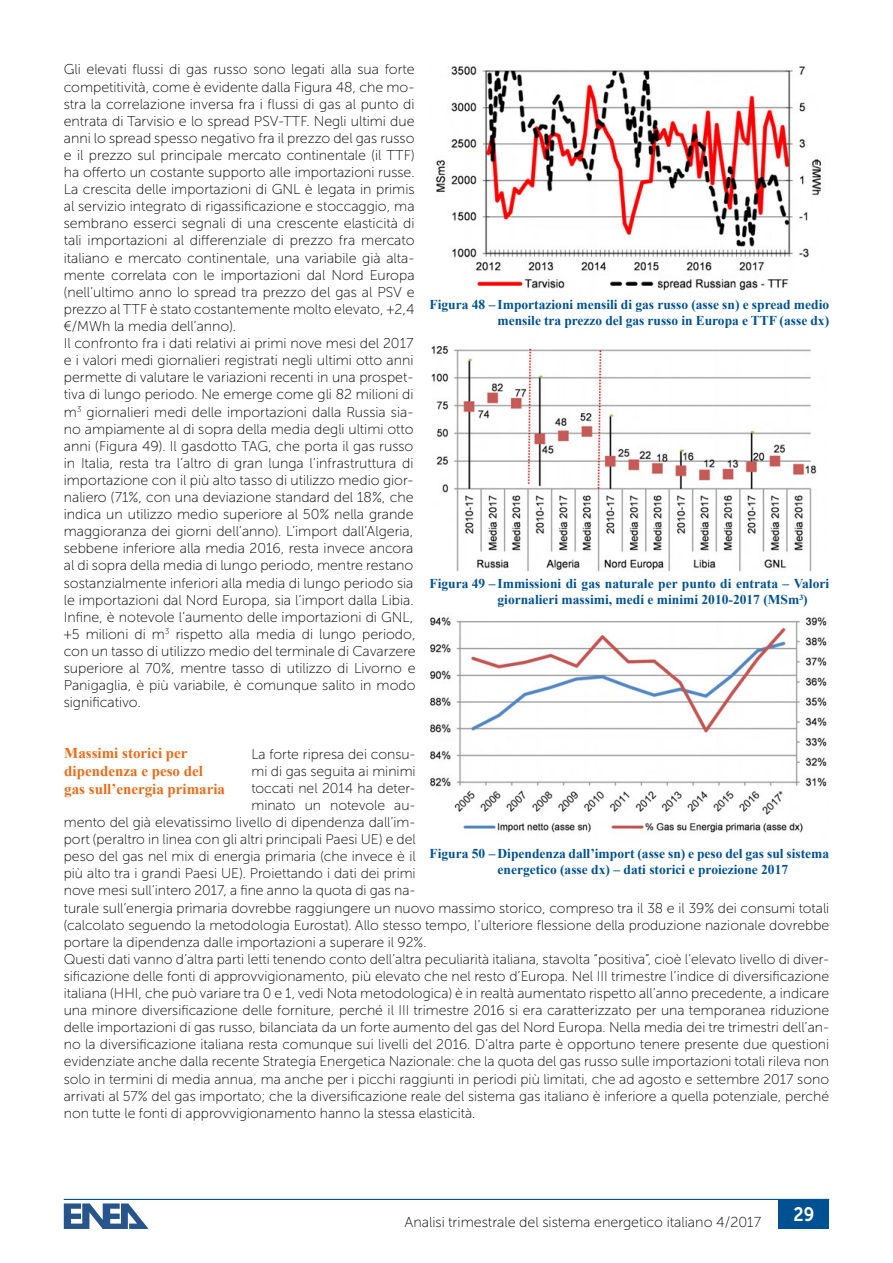
<style>
.page{position:relative;width:893px;height:1263px;background:#fff}
.page>*{position:absolute;margin:0;border:0;box-sizing:border-box;transform-origin:0 0}
.t1{font:19.5px "Museo Sans Cyrl 700";color:#fff;scale:.9 1}
.t2{font:700 15px/18px "Times New Roman";color:#eb6b18}
.t3{font:14.4px "Museo Sans Cyrl 100";color:#000}
.t4{font:14.25px/17.1px "Museo Sans Cyrl 100";color:#000}
.t5{font:14.1px "Museo Sans Cyrl 100";color:#000}
.t6{font:700 13.5px/16.2px "Times New Roman";color:#005191}
</style>
<div class="page">
<div style="left:779px;top:1199px;width:50px;height:30px;background:#005191"></div>
<hr style="left:64px;top:1199px;width:765px;height:1px;background:#005191">
<svg style="left:64px;top:1203px;width:85px;height:26px"></svg>
<img style="left:435px;top:67px;width:386px;height:224px">
<img style="left:431px;top:346px;width:386px;height:225px">
<img style="left:431px;top:617px;width:396px;height:216px">
<p class="t4" style="left:64px;top:61px;width:353px">Gli elevati flussi di gas russo sono legati alla sua forte competitività, come è evidente dalla Figura 48, che mo&shy;stra la correlazione inversa fra i flussi di gas al punto di entrata di Tarvisio e lo spread PSV-TTF. Negli ultimi due anni lo spread spesso negativo fra il prezzo del gas russo e il prezzo sul principale mercato continentale (il TTF) ha offerto un costante supporto alle importazioni russe.<br>La crescita delle importazioni di GNL è legata in primis al servizio integrato di rigassificazione e stoccaggio, ma sembrano esserci segnali di una crescente elasticità di tali importazioni al differenziale di prezzo fra mercato italiano e mercato continentale, una variabile già alta&shy;mente correlata con le importazioni dal Nord Europa (nell’ultimo anno lo spread tra prezzo del gas al PSV e prezzo al TTF è stato costantemente molto elevato, +2,4 €/MWh la media dell’anno).<br>Il confronto fra i dati relativi ai primi nove mesi del 2017 e i valori medi giornalieri registrati negli ultimi otto anni permette di valutare le variazioni recenti in una prospet&shy;tiva di lungo periodo. Ne emerge come gli 82 milioni di m<sup>3</sup> giornalieri medi delle importazioni dalla Russia sia&shy;no ampiamente al di sopra della media degli ultimi otto anni (Figura 49). Il gasdotto TAG, che porta il gas russo in Italia, resta tra l’altro di gran lunga l’infrastruttura di importazione con il più alto tasso di utilizzo medio gior&shy;naliero (71%, con una deviazione standard del 18%, che indica un utilizzo medio superiore al 50% nella grande maggioranza dei giorni dell’anno). L’import dall’Algeria, sebbene inferiore alla media 2016, resta invece ancora al di sopra della media di lungo periodo, mentre restano sostanzialmente inferiori alla media di lungo periodo sia le importazioni dal Nord Europa, sia l’import dalla Libia.<br>Infine, è notevole l’aumento delle importazioni di GNL, +5 milioni di m<sup>3</sup> rispetto alla media di lungo periodo, con un tasso di utilizzo medio del terminale di Cavarzere superiore al 70%, mentre tasso di utilizzo di Livorno e Panigaglia, è più variabile, è comunque salito in modo significativo.</p>
<p class="t5" style="left:251px;top:746px;width:166px">La forte ripresa dei consu-</p>
<p class="t5" style="left:251px;top:763px;width:166px">mi di gas seguita ai minimi</p>
<p class="t5" style="left:251px;top:780px;width:166px">toccati nel 2014 ha deter-</p>
<p class="t5" style="left:251px;top:797px;width:166px">minato un notevole au-</p>
<p class="t5" style="left:64px;top:815px;width:353px">mento del già elevatissimo livello di dipendenza dall’im-</p>
<p class="t5" style="left:64px;top:832px;width:353px">port (peraltro in linea con gli altri principali Paesi UE) e del</p>
<p class="t5" style="left:64px;top:849px;width:353px">peso del gas nel mix di energia primaria (che invece è il</p>
<p class="t5" style="left:64px;top:866px;width:353px">più alto tra i grandi Paesi UE). Proiettando i dati dei primi</p>
<p class="t5" style="left:64px;top:883px;width:353px">nove mesi sull’intero 2017, a fine anno la quota di gas na-</p>
<p class="t5" style="left:64px;top:900px;width:767px">turale sull’energia primaria dovrebbe raggiungere un nuovo massimo storico, compreso tra il 38 e il 39% dei consumi totali</p>
<p class="t5" style="left:64px;top:917px;width:767px">(calcolato seguendo la metodologia Eurostat). Allo stesso tempo, l’ulteriore flessione della produzione nazionale dovrebbe</p>
<p class="t5" style="left:64px;top:934px;width:364px">portare la dipendenza dalle importazioni a superare il 92%.</p>
<p class="t5" style="left:64px;top:951px;width:767px">Questi dati vanno d’altra parti letti tenendo conto dell’altra peculiarità italiana, stavolta “positiva”, cioè l’elevato livello di diver-</p>
<p class="t5" style="left:64px;top:968px;width:767px">sificazione delle fonti di approvvigionamento, più elevato che nel resto d’Europa. Nel III trimestre l’indice di diversificazione</p>
<p class="t5" style="left:64px;top:986px;width:767px">italiana (HHI, che può variare tra 0 e 1, vedi Nota metodologica) è in realtà aumentato rispetto all’anno precedente, a indicare</p>
<p class="t5" style="left:64px;top:1003px;width:767px">una minore diversificazione delle forniture, perché il III trimestre 2016 si era caratterizzato per una temporanea riduzione</p>
<p class="t5" style="left:64px;top:1020px;width:767px">delle importazioni di gas russo, bilanciata da un forte aumento del gas del Nord Europa. Nella media dei tre trimestri dell’an-</p>
<p class="t5" style="left:64px;top:1037px;width:767px">no la diversificazione italiana resta comunque sui livelli del 2016. D’altra parte è opportuno tenere presente due questioni</p>
<p class="t5" style="left:64px;top:1054px;width:767px">evidenziate anche dalla recente Strategia Energetica Nazionale: che la quota del gas russo sulle importazioni totali rileva non</p>
<p class="t5" style="left:64px;top:1071px;width:767px">solo in termini di media annua, ma anche per i picchi raggiunti in periodi più limitati, che ad agosto e settembre 2017 sono</p>
<p class="t5" style="left:64px;top:1088px;width:767px">arrivati al 57% del gas importato; che la diversificazione reale del sistema gas italiano è inferiore a quella potenziale, perché</p>
<p class="t5" style="left:64px;top:1105px;width:413px">non tutte le fonti di approvvigionamento hanno la stessa elasticità.</p>
<p class="t6" style="left:429px;top:296px;width:401px;text-align:right">Figura 48 – Importazioni mensili di gas russo (asse sn) e spread medio mensile tra prezzo del gas russo in Europa e TTF (asse dx)</p>
<p class="t6" style="left:497px;top:575px;width:333px;text-indent:-68px">Figura 49 – Immissioni di gas naturale per punto di entrata – Valori giornalieri massimi, medi e minimi 2010-2017 (MSm<sup>3</sup>)</p>
<p class="t2" style="left:64px;top:744px;width:162px">Massimi storici per dipendenza e peso del gas sull’energia primaria</p>
<p class="t6" style="left:497px;top:844px;width:333px;text-indent:-68px">Figura 50 – Dipendenza dall’import (asse sn) e peso del gas sul sistema energetico (asse dx) – dati storici e proiezione 2017</p>
<p class="t3" style="left:405px;top:1214px;width:358px">Analisi trimestrale del sistema energetico italiano 4/2017</p>
<h1 class="t1" style="left:793px;top:1204px;width:25px">29</h1>
</div>
